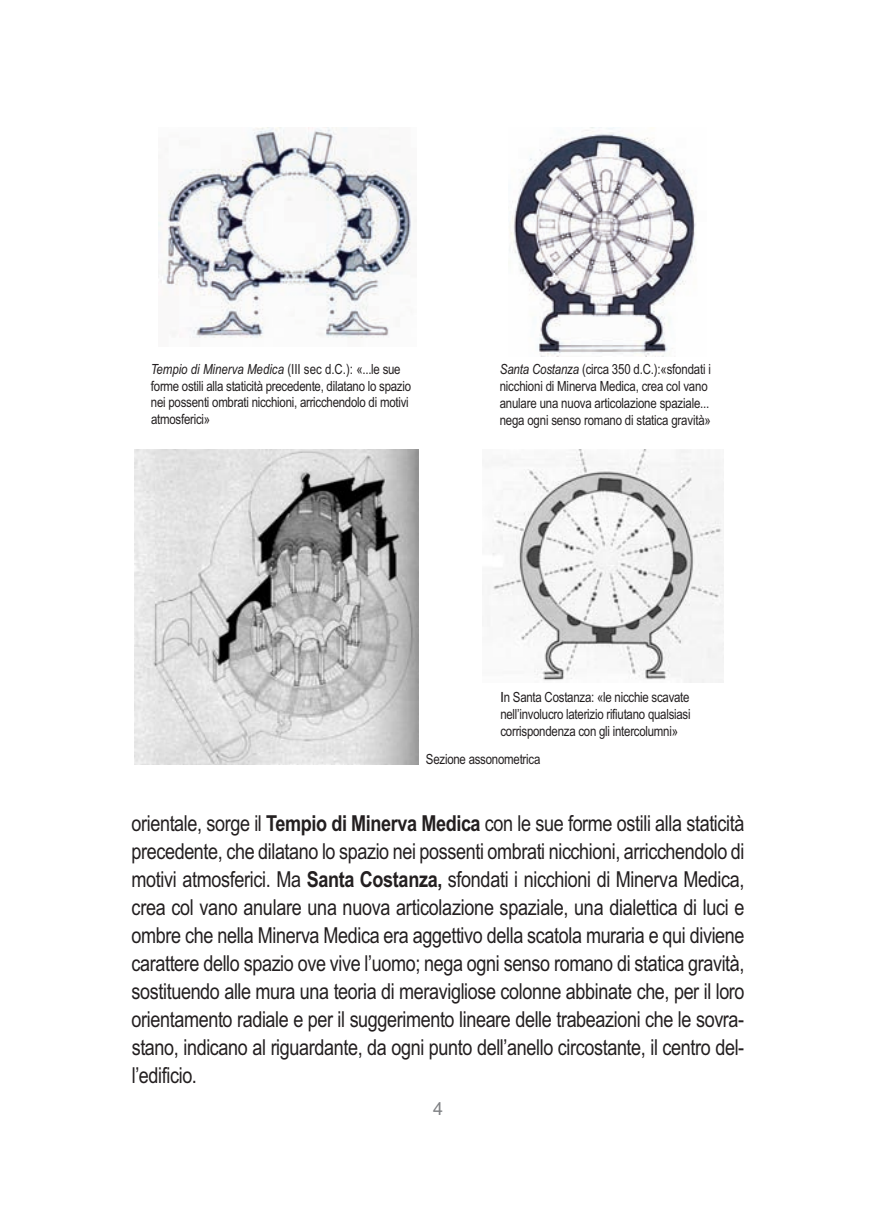
<style>
.page{position:relative;width:876px;height:1227px;background:#fff}
.page>*{position:absolute;margin:0;border:0;box-sizing:border-box;transform-origin:0 0}
.t1{font:22px/28px "Arial Narrow";letter-spacing:-.02em;color:#231f20;text-align:justify}
.t2{font:18px "Arial";color:#808285}
.t3{font:14px/16.8px "Arial Narrow";letter-spacing:-.02em;color:#231f20}
.s1{font-style:italic}
.s2{font-family:"Helvetica"}
.s3{font-weight:700}
</style>
<div class="page">
<img style="left:509px;top:127px;width:187px;height:229px">
<img style="left:159px;top:128px;width:257px;height:210px">
<img style="left:492px;top:449px;width:231px;height:233px">
<img style="left:134px;top:450px;width:284px;height:314px">
<p class="t3" style="left:151px;top:360px;width:261px"><span class="s1">Tempio di Minerva Medica</span> (III sec d.C.): «...le sue forme ostili alla staticità precedente, dilatano lo spazio nei possenti ombrati nicchioni, arricchendolo di motivi atmosferici»</p>
<p class="t3" style="left:499px;top:361px;width:213px"><span class="s1">Santa Costanza</span> (circa 350 d.C.):«sfondati i nicchioni di Minerva Medica, crea col vano anulare una nuova articolazione spaziale... nega ogni senso romano di statica gravità»</p>
<p class="t3" style="left:500px;top:688px;width:192px;text-align:justify"><span class="s2">I</span>n Santa Costanza: «le nicchie scavate nell’involucro laterizio rifiutano qualsiasi corrispondenza con gli intercolumni»</p>
<p class="t3" style="left:426px;top:750px;width:116px">Sezione assonometrica</p>
<p class="t1" style="left:131px;top:809px;width:614px">orientale, sorge il <span class="s3">Tempio di Minerva Medica</span> con le sue forme ostili alla staticità precedente, che dilatano lo spazio nei possenti ombrati nicchioni, arricchendolo di motivi atmosferici. Ma <span class="s3">Santa Costanza,</span> sfondati i nicchioni di Minerva Medica, crea col vano anulare una nuova articolazione spaziale, una dialettica di luci e ombre che nella Minerva Medica era aggettivo della scatola muraria e qui diviene carattere dello spazio ove vive l’uomo; nega ogni senso romano di statica gravità, sostituendo alle mura una teoria di meravigliose colonne abbinate che, per il loro orientamento radiale e per il suggerimento lineare delle trabeazioni che le sovra&shy;stano, indicano al riguardante, da ogni punto dell’anello circostante, il centro del&shy;l’edificio.</p>
<p class="t2" style="left:433px;top:1097px;width:12px">4</p>
</div>
